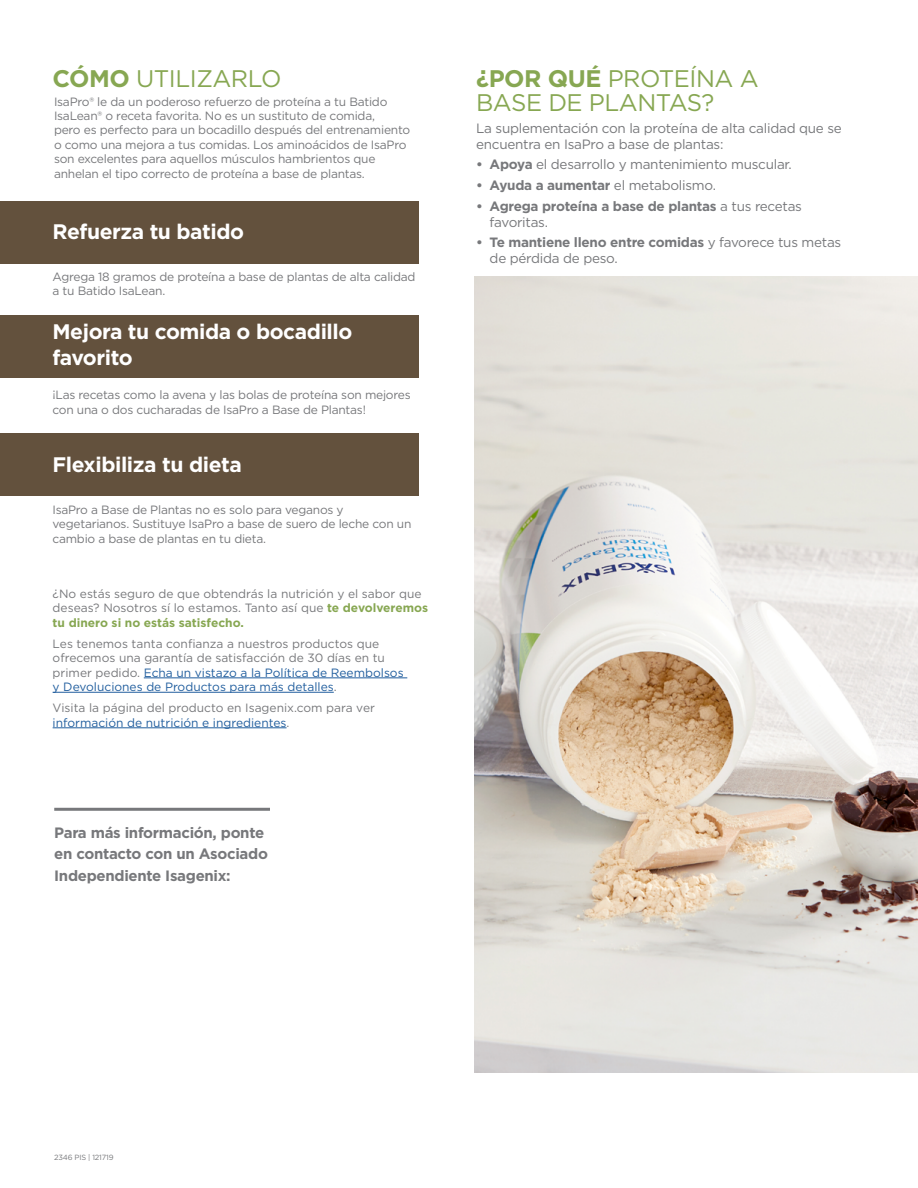
<style>
.page{position:relative;width:918px;height:1188px;background:#fff}
.page>*{position:absolute;margin:0;border:0;box-sizing:border-box;transform-origin:0 0}
.t1{font:24px/24.6px "Gotham";letter-spacing:-.02em;color:#87a752}
.t2{font:700 21px/25.2px "Gotham";letter-spacing:-.02em;color:#fff}
.t3{font:700 15px/21.6px "Gotham";letter-spacing:-.02em;color:#77787b}
.t4{font:13.5px/16.2px "Gotham";letter-spacing:-.02em;color:#77787b}
.t5{font:700 13.5px/16.2px "Gotham";letter-spacing:-.02em;color:#77787b}
.t6{font:12px/14.4px "Gotham";letter-spacing:-.02em;color:#77787b}
.t7{font:12px/14.4px "Gotham";color:#77787b}
.t8{font:7.5px "Gotham";letter-spacing:-.02em;color:#77787b}
.s1{font-weight:700}
.s2{font-weight:400}
.s3{font-weight:700;color:#87a752}
.s4{color:#215e9e}
</style>
<div class="page">
<div style="left:0;top:201px;width:418px;height:62px;background:#63513d"></div>
<div style="left:0;top:316px;width:418px;height:62px;background:#63513d"></div>
<div style="left:0;top:433px;width:418px;height:62px;background:#63513d"></div>
<hr style="left:54px;top:808px;width:216px;height:3px;background:#77787b">
<hr style="left:144px;top:678px;width:263px;height:1px;background:#215e9e">
<hr style="left:53px;top:692px;width:281px;height:1px;background:#215e9e">
<hr style="left:53px;top:728px;width:234px;height:1px;background:#215e9e">
<img style="left:474px;top:277px;width:444px;height:795px">
<h1 class="t1" style="left:52px;top:65px;width:231px"><span class="s1">CÓMO</span> UTILIZARLO</h1>
<h1 class="t1" style="left:476px;top:65px;width:284px"><span class="s1">¿POR QUÉ</span> PROTEÍNA A<br>BASE DE PLANTAS?</h1>
<p class="t6" style="left:54px;top:94px;width:358px">IsaPro® le da un poderoso refuerzo de proteína a tu Batido IsaLean® o receta favorita. No es un sustituto de comida,<br>pero es perfecto para un bocadillo después del entrenamiento o como una mejora a tus comidas. Los aminoácidos de IsaPro son excelentes para aquellos músculos hambrientos que anhelan el tipo correcto de proteína a base de plantas.</p>
<p class="t4" style="left:476px;top:120px;width:367px">La suplementación con la proteína de alta calidad que se encuentra en IsaPro a base de plantas:</p>
<p class="t4" style="left:476px;top:156px;width:317px"><span class="s1">• Apoya</span> el desarrollo y mantenimiento muscular.</p>
<p class="t5" style="left:476px;top:177px;width:241px">• Ayuda a aumentar <span class="s2">el metabolismo.</span></p>
<p class="t5" style="left:490px;top:198px;width:314px;text-indent:-14px">• Agrega proteína a base de plantas <span class="s2">a tus recetas favoritas.</span></p>
<p class="t4" style="left:490px;top:234px;width:353px;text-indent:-14px"><span class="s1">• Te mantiene lleno entre comidas</span> y favorece tus metas de pérdida de peso.</p>
<h2 class="t2" style="left:52px;top:219px;width:193px">Refuerza tu batido</h2>
<p class="t6" style="left:52px;top:269px;width:365px">Agrega 18 gramos de proteína a base de plantas de alta calidad a tu Batido IsaLean.</p>
<h2 class="t2" style="left:52px;top:319px;width:301px">Mejora tu comida o bocadillo favorito</h2>
<p class="t6" style="left:52px;top:388px;width:360px">¡Las recetas como la avena y las bolas de proteína son mejores con una o dos cucharadas de IsaPro a Base de Plantas!</p>
<h2 class="t2" style="left:52px;top:452px;width:191px">Flexibiliza tu dieta</h2>
<p class="t6" style="left:52px;top:502px;width:360px">IsaPro a Base de Plantas no es solo para veganos y vegetarianos. Sustituye IsaPro a base de suero de leche con un cambio a base de plantas en tu dieta.</p>
<p class="t7" style="left:53px;top:586px;width:377px">¿No estás seguro de que obtendrás la nutrición y el sabor que deseas? Nosotros sí lo estamos. Tanto así que <span class="s3">te devolveremos tu dinero si no estás satisfecho.</span></p>
<p class="t7" style="left:53px;top:636px;width:353px">Les tenemos tanta confianza a nuestros productos que ofrecemos una garantía de satisfacción de 30 días en tu primer pedido. <span class="s4">Echa un vistazo a la Política de Reembolsos y Devoluciones de Productos para más detalles</span>.</p>
<p class="t7" style="left:53px;top:700px;width:324px">Visita la página del producto en Isagenix.com para ver <span class="s4">información de nutrición e ingredientes</span>.</p>
<p class="t3" style="left:54px;top:822px;width:215px">Para más información, ponte en contacto con un Asociado<br>Independiente Isagenix:</p>
<p class="t8" style="left:54px;top:1152px;width:61px">2346 PIS | 121719</p>
</div>
